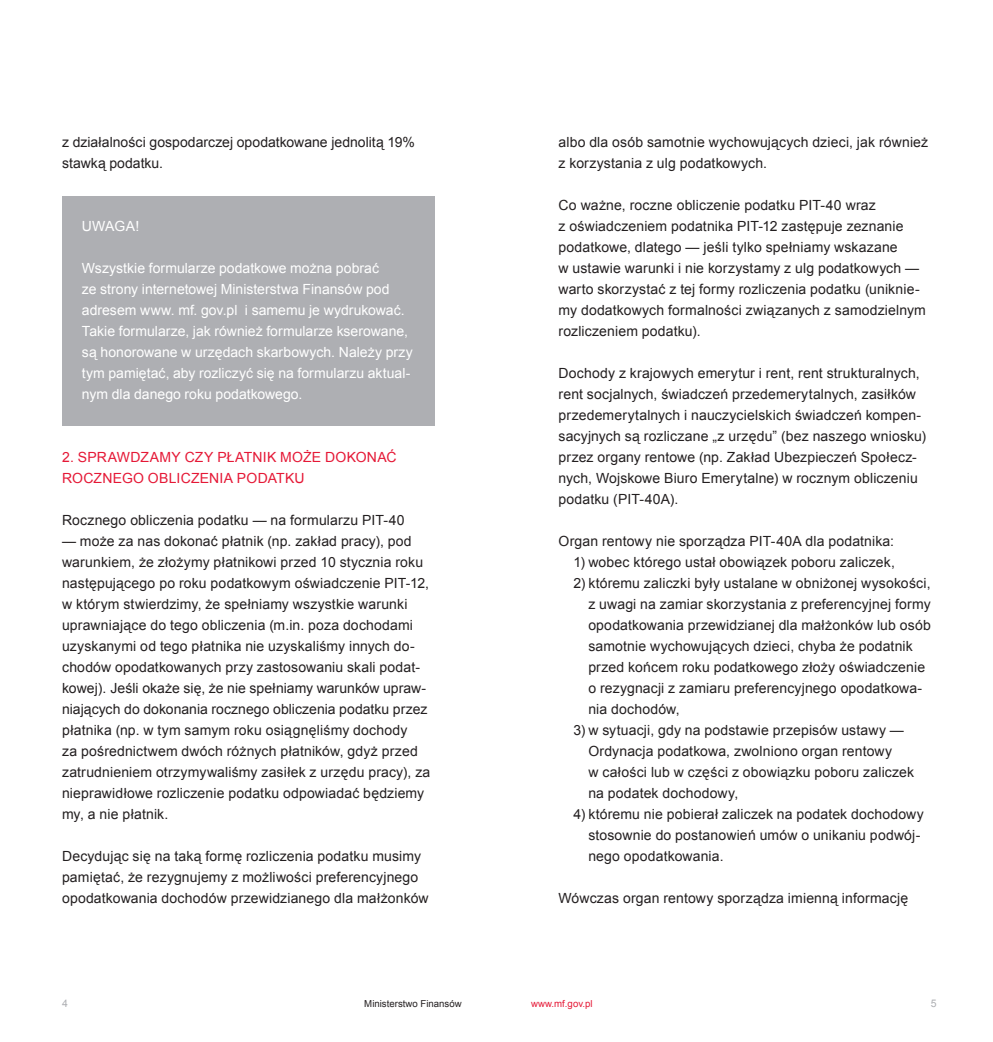
<style>
.page{position:relative;width:993px;height:1042px;background:#fff}
.page>*{position:absolute;margin:0;border:0;box-sizing:border-box;transform-origin:0 0}
.t1{font:14px/21px "Arial";letter-spacing:.01em;color:#231f20}
.t2{font:14px/21px "Arial";color:#fff}
.t3{font:14px "Arial";letter-spacing:.02em;color:#e51836}
.t4{font:14px "Arial";letter-spacing:.045em;color:#e51836}
.t5{font:10.5px "Arial";color:#aeafb3}
.t6{font:9.62px "Arial";color:#231f20}
.t7{font:9.62px "Arial";color:#e51836}
</style>
<div class="page">
<div style="left:62px;top:196px;width:372px;height:229px;background:#aeafb3"></div>
<p class="t1" style="left:62px;top:132px;width:354px">z działalności gospodarczej opodatkowane jednolitą 19% stawką podatku.</p>
<p class="t2" style="left:82px;top:216px;width:59px">UWAGA!</p>
<p class="t2" style="left:82px;top:258px;width:332px">Wszystkie formularze podatkowe można pobrać<br>ze strony internetowej Ministerstwa Finansów pod adresem www. mf. gov.pl i samemu je wydrukować.<br>Takie formularze, jak również formularze kserowane, są honorowane w urzędach skarbowych. Należy przy tym pamiętać, aby rozliczyć się na formularzu aktual&shy;nym dla danego roku podatkowego.</p>
<p class="t3" style="left:62px;top:448px;width:37px">2. Spraw</p>
<p class="t4" style="left:130px;top:448px;width:114px">dzam y czy płatni</p>
<p class="t3" style="left:267px;top:448px;width:131px">k może dokonać</p>
<p class="t3" style="left:62px;top:469px;width:156px">roczn ego obli czenia</p>
<p class="t3" style="left:237px;top:469px;width:67px">podatku</p>
<p class="t1" style="left:62px;top:510px;width:344px">Rocznego obliczenia podatku — na formularzu PIT-40</p>
<p class="t1" style="left:62px;top:531px;width:370px">— może za nas dokonać płatnik (np. zakład pracy), pod warunkiem, że złożymy płatnikowi przed 10 stycznia roku następującego po roku podatkowym oświadczenie PIT-12, w którym stwierdzimy, że spełniamy wszystkie warunki uprawniające do tego obliczenia (m.in. poza dochodami uzyskanymi od tego płatnika nie uzyskaliśmy innych do&shy;chodów opodatkowanych przy zastosowaniu skali podat&shy;kowej). Jeśli okaże się, że nie spełniamy warunków upraw&shy;niających do dokonania rocznego obliczenia podatku przez płatnika (np. w tym samym roku osiągnęliśmy dochody<br>za pośrednictwem dwóch różnych płatników, gdyż przed zatrudnieniem otrzymywaliśmy zasiłek z urzędu pracy), za nieprawidłowe rozliczenie podatku odpowiadać będziemy my, a nie płatnik.</p>
<p class="t1" style="left:62px;top:846px;width:368px">Decydując się na taką formę rozliczenia podatku musimy pamiętać, że rezygnujemy z możliwości preferencyjnego opodatkowania dochodów przewidzianego dla małżonków</p>
<p class="t1" style="left:558px;top:132px;width:371px">albo dla osób samotnie wychowujących dzieci, jak również z korzystania z ulg podatkowych.</p>
<p class="t1" style="left:558px;top:195px;width:369px">Co ważne, roczne obliczenie podatku PIT-40 wraz<br>z oświadczeniem podatnika PIT-12 zastępuje zeznanie podatkowe, dlatego — jeśli tylko spełniamy wskazane<br>w ustawie warunki i nie korzystamy z ulg podatkowych — warto skorzystać z tej formy rozliczenia podatku (uniknie&shy;my dodatkowych formalności związanych z samodzielnym rozliczeniem podatku).</p>
<p class="t1" style="left:558px;top:363px;width:369px">Dochody z krajowych emerytur i rent, rent strukturalnych, rent socjalnych, świadczeń przedemerytalnych, zasiłków przedemerytalnych i nauczycielskich świadczeń kompen&shy;sacyjnych są rozliczane „z urzędu” (bez naszego wniosku) przez organy rentowe (np. Zakład Ubezpieczeń Społecz&shy;nych, Wojskowe Biuro Emerytalne) w rocznym obliczeniu podatku (PIT-40A).</p>
<p class="t1" style="left:558px;top:531px;width:337px">Organ rentowy nie sporządza PIT-40A dla podatnika:</p>
<p class="t1" style="left:573px;top:552px;width:323px">1) wobec którego ustał obowiązek poboru zaliczek,</p>
<p class="t1" style="left:588px;top:573px;width:344px;text-indent:-15px">2) któremu zaliczki były ustalane w obniżonej wysokości, z uwagi na zamiar skorzystania z preferencyjnej formy opodatkowania przewidzianej dla małżonków lub osób samotnie wychowujących dzieci, chyba że podatnik przed końcem roku podatkowego złoży oświadczenie o rezygnacji z zamiaru preferencyjnego opodatkowa&shy;nia dochodów,</p>
<p class="t1" style="left:588px;top:720px;width:327px;text-indent:-15px">3) w sytuacji, gdy na podstawie przepisów ustawy — Ordynacja podatkowa, zwolniono organ rentowy<br>w całości lub w części z obowiązku poboru zaliczek na podatek dochodowy,</p>
<p class="t1" style="left:588px;top:804px;width:337px;text-indent:-15px">4) któremu nie pobierał zaliczek na podatek dochodowy stosownie do postanowień umów o unikaniu podwój&shy;nego opodatkowania.</p>
<p class="t1" style="left:558px;top:888px;width:351px">Wówczas organ rentowy sporządza imienną informację</p>
<p class="t5" style="left:62px;top:996px;width:7px">4</p>
<p class="t6" style="left:364px;top:997px;width:99px">Ministerstwo Finansów</p>
<p class="t7" style="left:531px;top:997px;width:63px">www.mf.gov.pl</p>
<p class="t5" style="left:930px;top:996px;width:7px">5</p>
</div>
